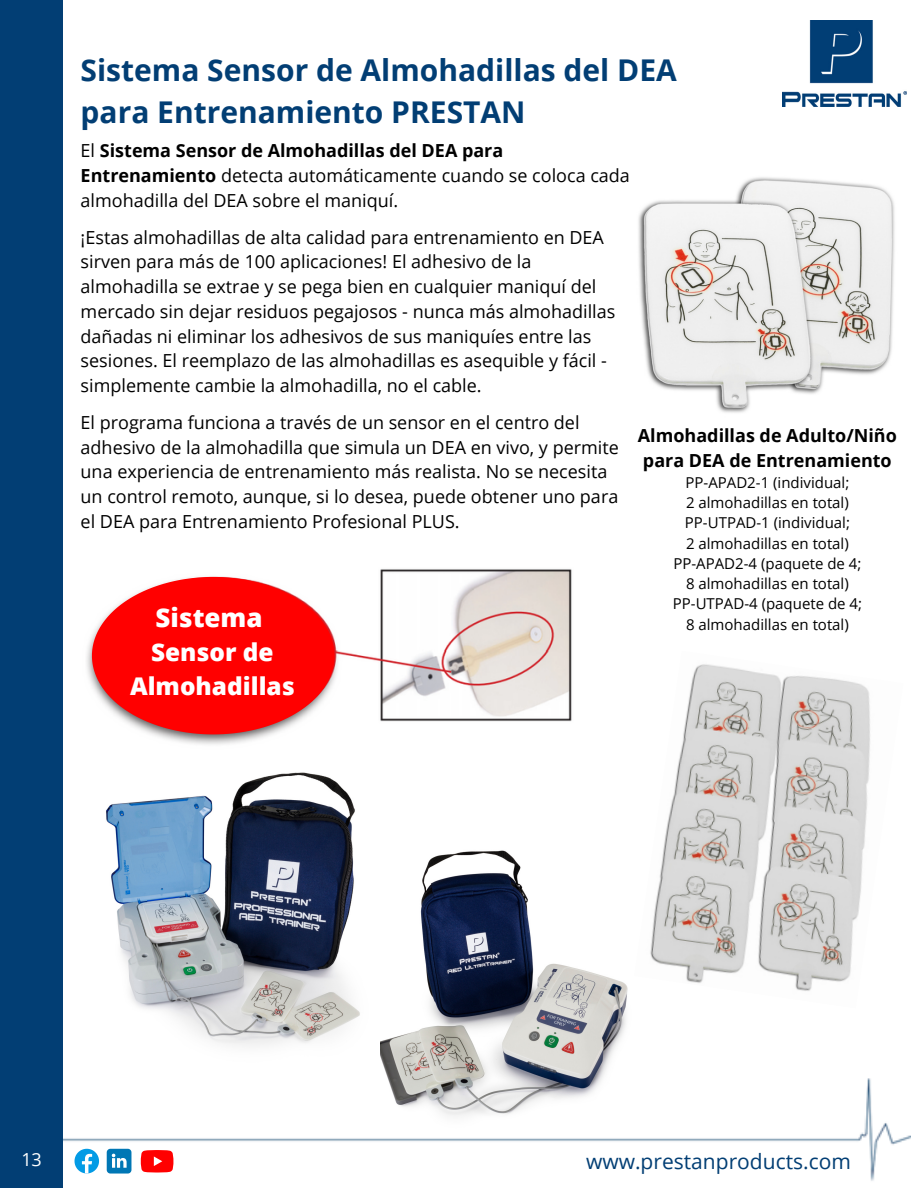
<style>
.page{position:relative;width:918px;height:1188px;background:#fff}
.page>*{position:absolute;margin:0;border:0;box-sizing:border-box;transform-origin:0 0}
.t1{font:700 30px "Open Sans";color:#023e74}
.t2{font:800 25.95px "Open Sans";color:#fff}
.t3{font:800 24.45px "Open Sans";color:#fff}
.t4{font:21px "Open Sans";color:#023e74}
.t5{font:18px/24.8px "Open Sans";color:#000}
.t6{font:700 18px/24.8px "Open Sans";color:#000}
.t7{font:18px "Open Sans";color:#fff}
.t8{font:15px "Open Sans";color:#000}
.s1{font-weight:700}
</style>
<div class="page">
<div style="left:0;top:0;width:63px;height:1188px;background:#023e74"></div>
<img style="left:63px;top:1078px;width:847px;height:103px">
<img style="left:357px;top:850px;width:275px;height:279px">
<img style="left:783px;top:21px;width:123px;height:85px">
<svg style="left:107px;top:1149px;width:24px;height:25px"></svg>
<svg style="left:75px;top:1149px;width:24px;height:24px"></svg>
<svg style="left:141px;top:1150px;width:32px;height:23px"></svg>
<img style="left:638px;top:177px;width:257px;height:236px">
<img style="left:650px;top:664px;width:220px;height:327px">
<img style="left:86px;top:569px;width:486px;height:176px">
<img style="left:106px;top:772px;width:273px;height:295px">
<svg style="left:92px;top:577px;width:243px;height:157px"></svg>
<p class="t1" style="left:81px;top:49px;width:598px">Sistema Sensor de Almohadillas del DEA</p>
<p class="t1" style="left:81px;top:91px;width:447px">para Entrenamiento PRESTAN</p>
<p class="t5" style="left:81px;top:138px;width:551px">El <span class="s1">Sistema Sensor de Almohadillas del DEA para<br>Entrenamiento</span> detecta automáticamente cuando se coloca cada almohadilla del DEA sobre el maniquí.</p>
<p class="t5" style="left:81px;top:224px;width:536px">¡Estas almohadillas de alta calidad para entrenamiento en DEA sirven para más de 100 aplicaciones! El adhesivo de la almohadilla se extrae y se pega bien en cualquier maniquí del mercado sin dejar residuos pegajosos - nunca más almohadillas dañadas ni eliminar los adhesivos de sus maniquíes entre las sesiones. El reemplazo de las almohadillas es asequible y fácil - simplemente cambie la almohadilla, no el cable.</p>
<p class="t5" style="left:81px;top:409px;width:540px">El programa funciona a través de un sensor en el centro del adhesivo de la almohadilla que simula un DEA en vivo, y permite una experiencia de entrenamiento más realista. No se necesita un control remoto, aunque, si lo desea, puede obtener uno para el DEA para Entrenamiento Profesional PLUS.</p>
<p class="t2" style="left:155px;top:599px;width:109px">Sistema</p>
<p class="t3" style="left:151px;top:635px;width:124px">Sensor de</p>
<p class="t3" style="left:130px;top:669px;width:166px">Almohadillas</p>
<p class="t6" style="left:638px;top:422px;width:260px">Almohadillas de Adulto/Niño para DEA de Entrenamiento</p>
<p class="t8" style="left:686px;top:472px;width:165px">PP-APAD2-1 (individual;</p>
<p class="t8" style="left:686px;top:492px;width:164px">2 almohadillas en total)</p>
<p class="t8" style="left:685px;top:512px;width:167px">PP-UTPAD-1 (individual;</p>
<p class="t8" style="left:686px;top:533px;width:164px">2 almohadillas en total)</p>
<p class="t8" style="left:673px;top:553px;width:190px">PP-APAD2-4 (paquete de 4;</p>
<p class="t8" style="left:686px;top:573px;width:164px">8 almohadillas en total)</p>
<p class="t8" style="left:673px;top:593px;width:191px">PP-UTPAD-4 (paquete de 4;</p>
<p class="t8" style="left:686px;top:614px;width:164px">8 almohadillas en total)</p>
<p class="t7" style="left:21px;top:1147px;width:22px">13</p>
<p class="t4" style="left:586px;top:1146px;width:266px">www.prestanproducts.com</p>
</div>
